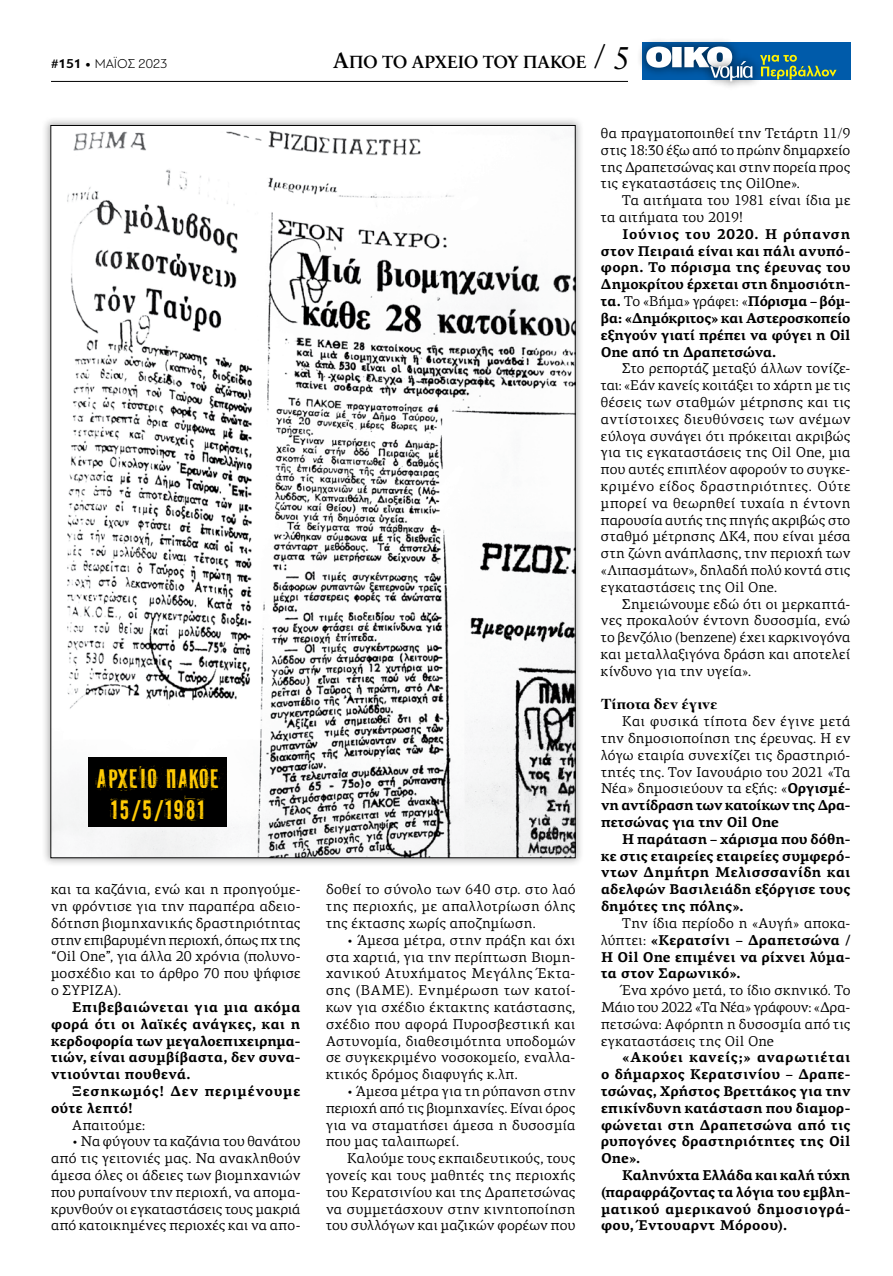
<style>
.page{position:relative;width:893px;height:1276px;background:#fff}
.page>*{position:absolute;margin:0;border:0;box-sizing:border-box;transform-origin:0 0}
.t1{font:25.5px/30.6px "PF Fuel Pro";color:#ffcb05;text-align:center}
.t2{font:18px "Apog Sabon Demi";color:#000}
.t3{font:700 15px "PF Regal Text Pro";letter-spacing:.01em;color:#000}
.t4{font:14.25px/16.8px "PF Centro Serif Pro";letter-spacing:.01em;color:#000;text-align:justify}
.t5{font:700 14.25px/16.8px "PF Centro Serif Pro";letter-spacing:.015em;color:#000;text-align:justify}
.t6{font:700 14.25px/16.8px "PF Centro Serif Pro";letter-spacing:.05em;color:#000}
.t7{font:300 13.5px "PF Bague Sans Pro";color:#000}
.s1{font-weight:700}
.s2{font-size:22.5px}
.s3{font-family:"Apog Sabon Display";font-size:33.75px}
.s4{font-weight:400}
</style>
<div class="page">
<div style="left:642px;top:43px;width:208px;height:37px;background:#005baa"></div>
<div style="left:636px;top:37px;width:106px;height:41px;background:#000;opacity:.5"></div>
<div style="left:701px;top:51px;width:62px;height:40px;background:#000;opacity:.5"></div>
<svg style="left:646px;top:47px;width:107px;height:34px"></svg>
<svg style="left:760px;top:55px;width:76px;height:24px"></svg>
<hr style="left:51px;top:81px;width:577px;height:1px;background:#000">
<div style="left:41px;top:116px;width:544px;height:751px;background:#000;opacity:.3"></div>
<img style="left:53px;top:127px;width:520px;height:729px">
<div style="left:88px;top:758px;width:139px;height:69px;background:#000"></div>
<p class="t7" style="left:51px;top:56px;width:118px"><span class="s1">#151 •</span> ΜΑΪΟΣ 2023</p>
<h1 class="t1" style="left:96px;top:764px;width:125px">Αρχείο ΠΑΚΟΕ<br>15/5/1981</h1>
<p class="t4" style="left:51px;top:881px;width:251px">και τα καζάνια, ενώ και η προηγούμε&shy;νη φρόντισε για την παραπέρα αδειο&shy;δότηση βιομηχανικής δραστηριότητας στην επιβαρυμένη περιοχή, όπως πχ της “Oil One”, για άλλα 20 χρόνια (πολυνο&shy;μοσχέδιο και το άρθρο 70 που ψήφισε ο ΣΥΡΙΖΑ).</p>
<p class="t5" style="left:51px;top:999px;width:251px;text-indent:21px">Επιβεβαιώνεται για μια ακόμα φορά ότι οι λαϊκές ανάγκες, και η κερδοφορία των μεγαλοεπιχειρημα&shy;τιών, είναι ασυμβίβαστα, δεν συνα&shy;ντιούνται πουθενά.</p>
<p class="t6" style="left:51px;top:1083px;width:251px;text-indent:21px">Ξεσηκωμός! Δεν περιμένουμε ούτε λεπτό!</p>
<p class="t4" style="left:72px;top:1116px;width:74px">Απαιτούμε:</p>
<p class="t4" style="left:51px;top:1133px;width:251px;text-indent:21px">• Να φύγουν τα καζάνια του θανάτου από τις γειτονιές μας. Να ανακληθούν άμεσα όλες οι άδειες των βιομηχανιών που ρυπαίνουν την περιοχή, να απομα&shy;κρυνθούν οι εγκαταστάσεις τους μακριά από κατοικημένες περιοχές και να απο-</p>
<p class="t2" style="left:333px;top:52px;width:299px"><span class="s2">Α</span>ΠΟ ΤΟ ΑΡΧΕΙΟ ΤΟΥ ΠΑΚΟΕ <span class="s3">/ 5</span></p>
<p class="t4" style="left:326px;top:881px;width:251px">δοθεί το σύνολο των 640 στρ. στο λαό της περιοχής, με απαλλοτρίωση όλης της έκτασης χωρίς αποζημίωση.</p>
<p class="t4" style="left:326px;top:931px;width:251px;text-indent:21px">• Άμεσα μέτρα, στην πράξη και όχι στα χαρτιά, για την περίπτωση Βιομη&shy;χανικού Ατυχήματος Μεγάλης Έκτα&shy;σης (ΒΑΜΕ). Ενημέρωση των κατοί&shy;κων για σχέδιο έκτακτης κατάστασης, σχέδιο που αφορά Πυροσβεστική και Αστυνομία, διαθεσιμότητα υποδομών σε συγκεκριμένο νοσοκομείο, εναλλα&shy;κτικός δρόμος διαφυγής κ.λπ.</p>
<p class="t4" style="left:326px;top:1082px;width:251px;text-indent:21px">• Άμεσα μέτρα για τη ρύπανση στην περιοχή από τις βιομηχανίες. Είναι όρος για να σταματήσει άμεσα η δυσοσμία που μας ταλαιπωρεί.</p>
<p class="t4" style="left:326px;top:1150px;width:251px;text-indent:21px">Καλούμε τους εκπαιδευτικούς, τους γονείς και τους μαθητές της περιοχής του Κερατσινίου και της Δραπετσώνας να συμμετάσχουν στην κινητοποίηση του συλλόγων και μαζικών φορέων που</p>
<p class="t4" style="left:601px;top:125px;width:251px">θα πραγματοποιηθεί την Τετάρτη 11/9 στις 18:30 έξω από το πρώην δημαρχείο της Δραπετσώνας και στην πορεία προς τις εγκαταστάσεις της OilOne».</p>
<p class="t4" style="left:601px;top:192px;width:251px;text-indent:21px">Τα αιτήματα του 1981 είναι ίδια με τα αιτήματα του 2019!</p>
<p class="t5" style="left:601px;top:226px;width:251px;text-indent:21px">Ιούνιος του 2020. Η ρύπανση στον Πειραιά είναι και πάλι ανυπό&shy;φορη. Το πόρισμα της έρευνας του Δημοκρίτου έρχεται στη δημοσιότη&shy;τα. <span class="s4">Το «Βήμα» γράφει: «</span>Πόρισμα – βόμ&shy;βα: «Δημόκριτος» και Αστεροσκοπείο εξηγούν γιατί πρέπει να φύγει η Oil One από τη Δραπετσώνα.</p>
<p class="t4" style="left:601px;top:360px;width:251px;text-indent:21px">Στο ρεπορτάζ μεταξύ άλλων τονίζε&shy;ται: «Εάν κανείς κοιτάξει το χάρτη με τις θέσεις των σταθμών μέτρησης και τις αντίστοιχες διευθύνσεις των ανέμων εύλογα συνάγει ότι πρόκειται ακριβώς για τις εγκαταστάσεις της Oil One, μια που αυτές επιπλέον αφορούν το συγκε&shy;κριμένο είδος δραστηριότητες. Ούτε μπορεί να θεωρηθεί τυχαία η έντονη παρουσία αυτής της πηγής ακριβώς στο σταθμό μέτρησης ΔΚ4, που είναι μέσα στη ζώνη ανάπλασης, την περιοχή των «Λιπασμάτων», δηλαδή πολύ κοντά στις εγκαταστάσεις της Oil One.</p>
<p class="t4" style="left:601px;top:595px;width:251px;text-indent:21px">Σημειώνουμε εδώ ότι οι μερκαπτά&shy;νες προκαλούν έντονη δυσοσμία, ενώ το βενζόλιο (benzene) έχει καρκινογόνα και μεταλλαξιγόνα δράση και αποτελεί κίνδυνο για την υγεία».</p>
<p class="t3" style="left:601px;top:695px;width:118px">Τίποτα δεν έγινε</p>
<p class="t4" style="left:601px;top:713px;width:251px;text-indent:21px">Και φυσικά τίποτα δεν έγινε μετά την δημοσιοποίηση της έρευνας. Η εν λόγω εταιρία συνεχίζει τις δραστηριό&shy;τητές της. Τον Ιανουάριο του 2021 «Τα Νέα» δημοσιεύουν τα εξής: «<span class="s1">Οργισμέ&shy;νη αντίδραση των κατοίκων της Δρα&shy;πετσώνας για την Oil One</span></p>
<p class="t5" style="left:601px;top:831px;width:251px;text-indent:21px">Η παράταση – χάρισμα που δόθη&shy;κε στις εταιρείες εταιρείες συμφερό&shy;ντων Δημήτρη Μελισσσανίδη και αδελφών Βασιλειάδη εξόργισε τους δημότες της πόλης».</p>
<p class="t5" style="left:601px;top:915px;width:251px;text-indent:21px"><span class="s4">Την ίδια περίοδο η «Αυγή» αποκα&shy;λύπτει:</span> «Κερατσίνι – Δραπετσώνα / Η Oil One επιμένει να ρίχνει λύμα&shy;τα στον Σαρωνικό».</p>
<p class="t4" style="left:601px;top:982px;width:251px;text-indent:21px">Ένα χρόνο μετά, το ίδιο σκηνικό. Το Μάιο του 2022 «Τα Νέα» γράφουν: «Δρα&shy;πετσώνα: Αφόρητη η δυσοσμία από τις εγκαταστάσεις της Oil One</p>
<p class="t5" style="left:601px;top:1049px;width:251px;text-indent:21px">«Ακούει κανείς;» αναρωτιέται ο δήμαρχος Κερατσινίου – Δραπε&shy;τσώνας, Χρήστος Βρεττάκος για την επικίνδυνη κατάσταση που διαμορ&shy;φώνεται στη Δραπετσώνα από τις ρυπογόνες δραστηριότητες της Oil One».</p>
<p class="t5" style="left:601px;top:1167px;width:251px;text-indent:21px">Καληνύχτα Ελλάδα και καλή τύχη (παραφράζοντας τα λόγια του εμβλη&shy;ματικού αμερικανού δημοσιογρά&shy;φου, Έντουαρντ Μόροου).</p>
</div>
